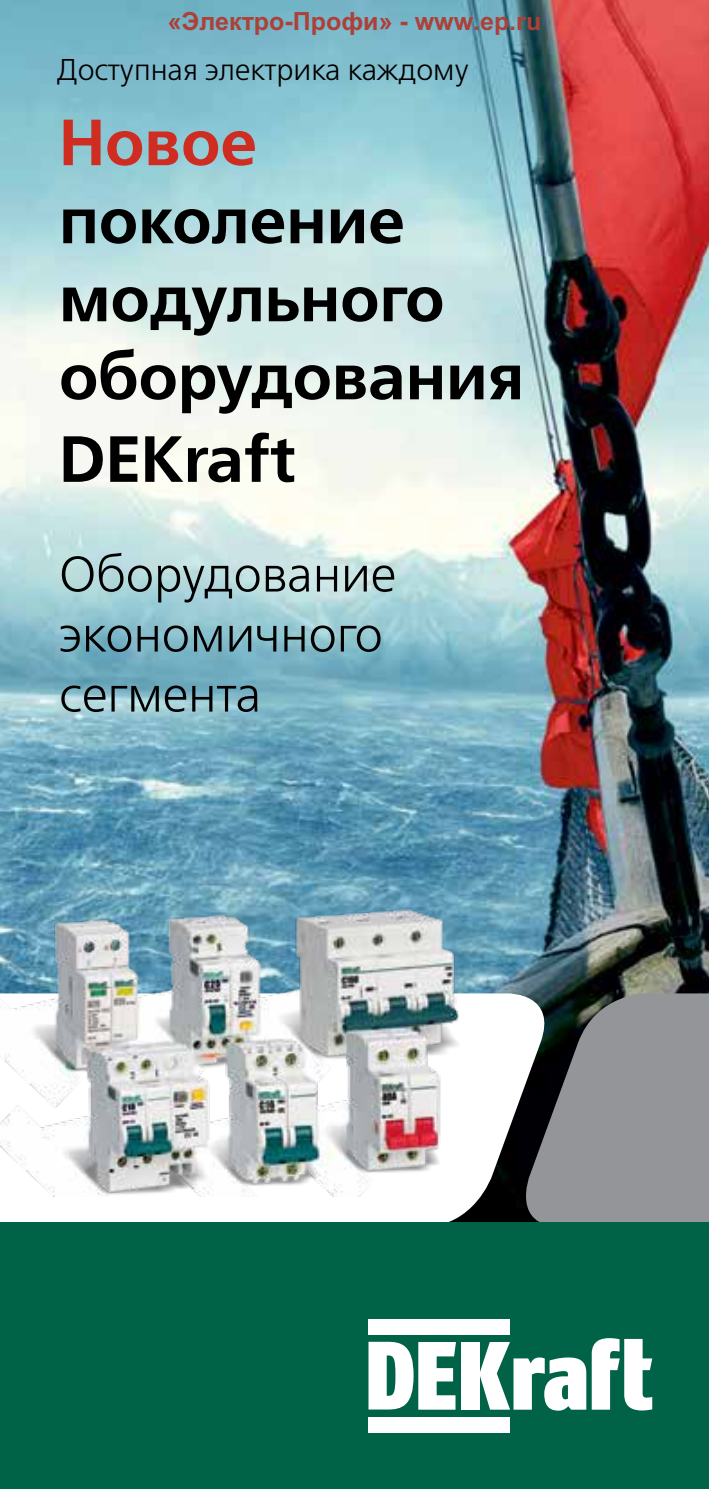
<style>
.page{position:relative;width:709px;height:1489px;background:#fff}
.page>*{position:absolute;margin:0;border:0;box-sizing:border-box;transform-origin:0 0}
.t1{font:700 65px/79.5px "Free Set C";color:#000}
.t2{font:700 65px "Free Set C";color:#cf2d22}
.t3{font:50px/60px "Free Set C";color:#000}
.t4{font:30px "Free Set C";color:#000}
.t5{font:700 25px "Arial";color:#ad4038}
</style>
<div class="page">
<img style="left:0;top:0;width:709px;height:993px">
<svg style="left:52px;top:993px;width:459px;height:229px"></svg>
<img style="left:0;top:909px;width:463px;height:287px">
<svg style="left:511px;top:993px;width:198px;height:229px;background:#7f8184"></svg>
<div style="left:0;top:1222px;width:709px;height:266px;background:#006347"></div>
<div style="left:368px;top:1416px;width:142px;height:15px;background:#fff"></div>
<div style="left:368px;top:1319px;width:142px;height:15px;background:#fff"></div>
<div style="left:461px;top:1341px;width:18px;height:68px;background:#fff"></div>
<svg style="left:479px;top:1338px;width:173px;height:72px"></svg>
<svg style="left:368px;top:1341px;width:88px;height:68px"></svg>
<p class="t5" style="left:168px;top:4px;width:375px">«Электро-Профи» - www.ep.ru</p>
<p class="t4" style="left:57px;top:52px;width:414px">Доступная электрика каждому</p>
<p class="t2" style="left:59px;top:104px;width:199px">Новое</p>
<p class="t1" style="left:59px;top:182px;width:466px">поколение модульного оборудования<br>DEKraft</p>
<p class="t3" style="left:59px;top:545px;width:338px">Оборудование экономичного сегмента</p>
</div>
